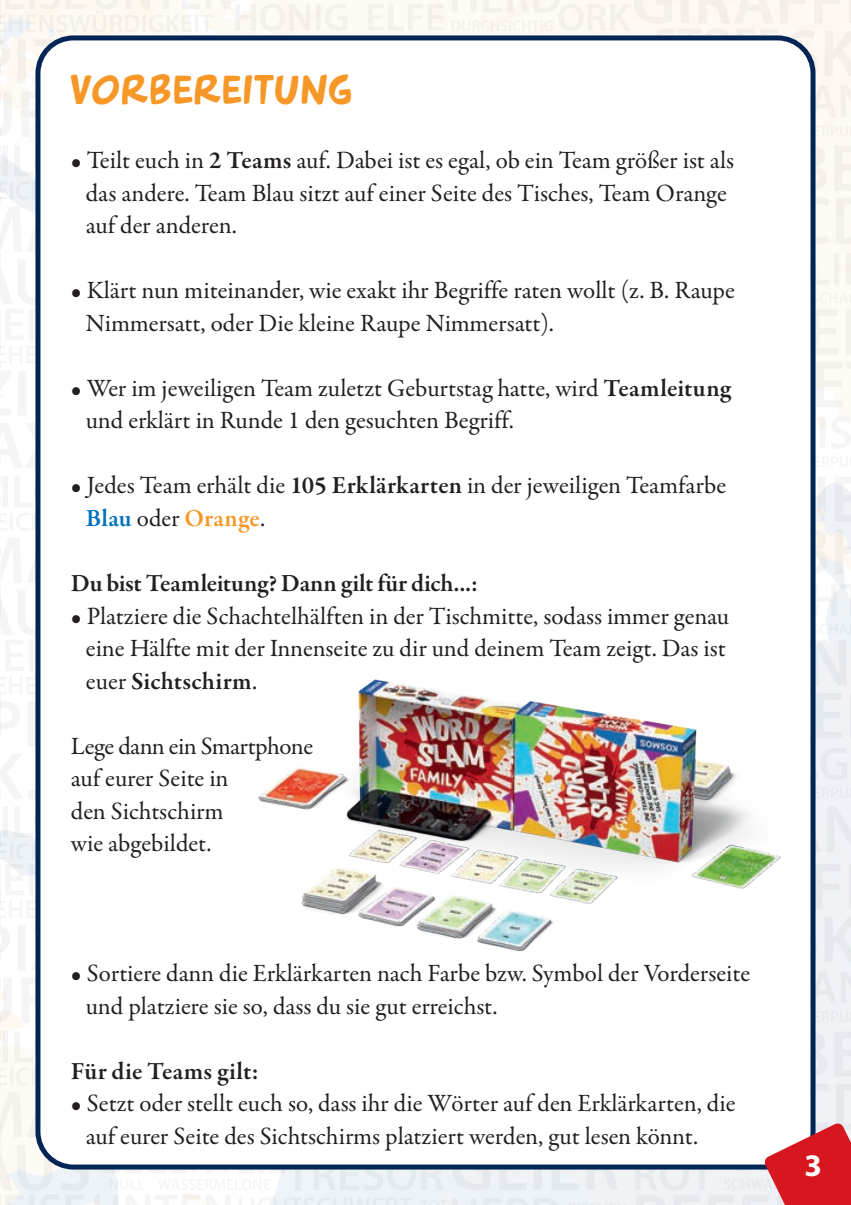
<style>
.page{position:relative;width:851px;height:1205px;background:#fff}
.page>*{position:absolute;margin:0;border:0;box-sizing:border-box;transform-origin:0 0}
.Fließtext{font:40px "Arnold 21";letter-spacing:.015em;color:#f79727}
.t1{font:700 31.5px "Myriad Pro";color:#fff}
.Fließtext-2{font:25px/32.5px "Garamond Premr Pro";color:#231f20}
.Fließtext-3{font:600 25px "Garamond Premr Pro";color:#231f20}
.s1{font-weight:600}
.s2{font-weight:600;color:#0072bc}
.s3{font-weight:600;color:#f79727}
</style>
<div class="page">
<img style="left:745px;top:0;width:105px;height:1077px">
<img style="left:0;top:0;width:745px;height:1205px">
<div style="left:38px;top:38px;width:774px;height:1129px;background:#fff;border-radius:35px"></div>
<div style="left:35px;top:35px;width:780px;height:1134px;border:5px solid #032555;border-radius:35px"></div>
<img style="left:258px;top:679px;width:523px;height:272px">
<svg style="left:763px;top:1122px;width:88px;height:83px"></svg>
<p class="Fließtext" style="left:71px;top:65px;width:284px">VORBEREITUNG</p>
<p class="Fließtext-2" style="left:86px;top:145px;width:649px;text-indent:-15px">• Teilt euch in <span class="s1">2 Teams</span> auf. Dabei ist es egal, ob ein Team größer ist als das andere. Team Blau sitzt auf einer Seite des Tisches, Team Orange auf der anderen.</p>
<p class="Fließtext-2" style="left:86px;top:275px;width:650px;text-indent:-15px">• Klärt nun miteinander, wie exakt ihr Begriffe raten wollt (z. B. Raupe<br>Nimmersatt, oder Die kleine Raupe Nimmersatt).</p>
<p class="Fließtext-2" style="left:86px;top:372px;width:646px;text-indent:-15px">• Wer im jeweiligen Team zuletzt Geburtstag hatte, wird <span class="s1">Teamleitung </span>und erklärt in Runde 1 den gesuchten Begriff.</p>
<p class="Fließtext-2" style="left:86px;top:470px;width:641px;text-indent:-15px">• Jedes Team erhält die <span class="s1">105 Erklärkarten</span> in der jeweiligen Teamfarbe<br><span class="s2">Blau</span> oder <span class="s3">Orange</span>.</p>
<p class="Fließtext-3" style="left:71px;top:568px;width:409px">Du bist Teamleitung? Dann gilt für dich...:</p>
<p class="Fließtext-2" style="left:86px;top:600px;width:644px;text-indent:-15px">• Platziere die Schachtelhälften in der Tischmitte, sodass immer genau eine Hälfte mit der Innenseite zu dir und deinem Team zeigt. Das ist euer <span class="s1">Sichtschirm</span>.</p>
<p class="Fließtext-2" style="left:71px;top:730px;width:244px">Lege dann ein Smartphone auf eurer Seite in<br>den Sichtschirm<br>wie abgebildet.</p>
<p class="Fließtext-2" style="left:86px;top:957px;width:665px;text-indent:-15px">• Sortiere dann die Erklärkarten nach Farbe bzw. Symbol der Vorderseite und platziere sie so, dass du sie gut erreichst.</p>
<p class="Fließtext-3" style="left:71px;top:1055px;width:189px">Für die Teams gilt:</p>
<p class="Fließtext-2" style="left:86px;top:1087px;width:651px;text-indent:-15px">• Setzt oder stellt euch so, dass ihr die Wörter auf den Erklärkarten, die auf eurer Seite des Sichtschirms platziert werden, gut lesen könnt.</p>
<p class="t1" style="left:804px;top:1145px;width:19px">3</p>
</div>
